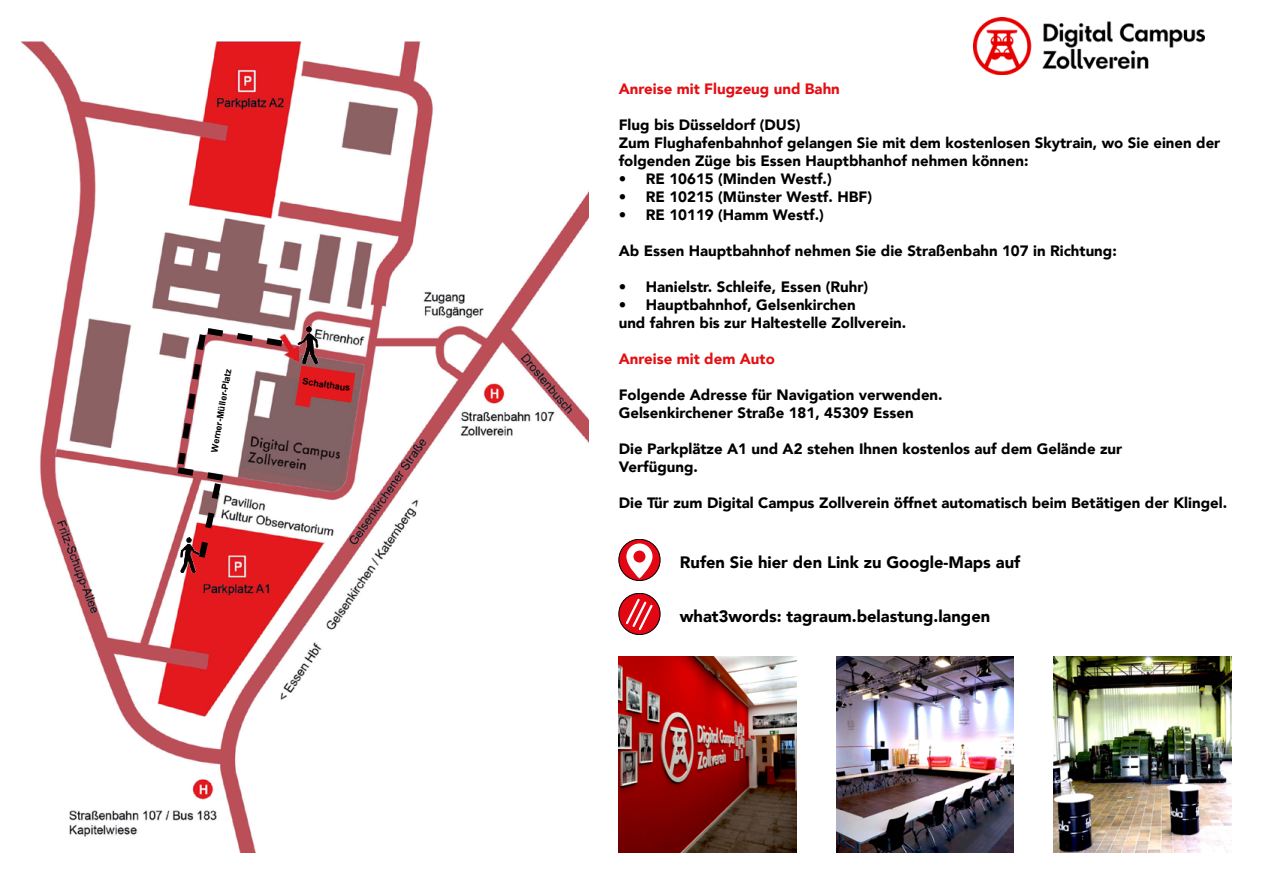
<style>
.page{position:relative;width:1263px;height:893px;background:#fff}
.page>*{position:absolute;margin:0;border:0;box-sizing:border-box;transform-origin:0 0}
.t1{font:900 16.5px "Avenir";color:#000}
.t2{font:900 15px/18px "Avenir";color:#000}
.t3{font:900 15px "Avenir";color:#e30f13}
.t4{font:700 9px "Arial";color:#000}
</style>
<div class="page">
<img style="left:21px;top:41px;width:568px;height:812px">
<img style="left:172px;top:564px;width:36px;height:8px">
<img style="left:289px;top:327px;width:38px;height:37px">
<svg style="left:295px;top:366px;width:60px;height:41px;background:#c92d31"></svg>
<svg style="left:171px;top:322px;width:118px;height:242px"></svg>
<img style="left:973px;top:17px;width:232px;height:58px">
<img style="left:619px;top:657px;width:177px;height:196px">
<img style="left:836px;top:657px;width:178px;height:196px">
<img style="left:1053px;top:657px;width:178px;height:196px">
<svg style="left:619px;top:593px;width:41px;height:42px"></svg>
<div style="left:619px;top:593px;width:41px;height:42px;border:1px solid #000;border-radius:50%"></div>
<svg style="left:624px;top:597px;width:30px;height:35px"></svg>
<svg style="left:619px;top:539px;width:41px;height:42px"></svg>
<div style="left:619px;top:539px;width:41px;height:42px;border:1px solid #000;border-radius:50%"></div>
<svg style="left:626px;top:543px;width:26px;height:35px"></svg>
<p class="t4" style="left:208px;top:451px;width:86px;rotate:-80deg">Werner-Müller-Platz</p>
<p class="t4" style="left:303px;top:375px;width:50px;rotate:8deg">Schalthaus</p>
<p class="t3" style="left:619px;top:76px;width:223px">Anreise mit Flugzeug und Bahn</p>
<p class="t2" style="left:619px;top:115px;width:603px">Flug bis Düsseldorf (DUS)<br>Zum Flughafenbahnhof gelangen Sie mit dem kostenlosen Skytrain, wo Sie einen der folgenden Züge bis Essen Hauptbhanhof nehmen können:</p>
<p class="t2" style="left:619px;top:169px;width:215px">• RE 10615 (Minden Westf.)</p>
<p class="t2" style="left:619px;top:187px;width:255px">• RE 10215 (Münster Westf. HBF)</p>
<p class="t2" style="left:619px;top:205px;width:207px">• RE 10119 (Hamm Westf.)</p>
<p class="t2" style="left:619px;top:241px;width:500px">Ab Essen Hauptbahnhof nehmen Sie die Straßenbahn 107 in Richtung:</p>
<p class="t2" style="left:619px;top:277px;width:251px">• Hanielstr. Schleife, Essen (Ruhr)</p>
<p class="t2" style="left:619px;top:295px;width:289px">• Hauptbahnhof, Gelsenkirchen<br>und fahren bis zur Haltestelle Zollverein.</p>
<p class="t3" style="left:619px;top:346px;width:158px">Anreise mit dem Auto</p>
<p class="t2" style="left:619px;top:385px;width:325px">Folgende Adresse für Navigation verwenden.<br>Gelsenkirchener Straße 181, 45309 Essen</p>
<p class="t2" style="left:619px;top:439px;width:505px">Die Parkplätze A1 und A2 stehen Ihnen kostenlos auf dem Gelände zur<br>Verfügung.</p>
<p class="t2" style="left:619px;top:493px;width:610px">Die Tür zum Digital Campus Zollverein öffnet automatisch beim Betätigen der Klingel.</p>
<p class="t1" style="left:680px;top:548px;width:342px">Rufen Sie hier den Link zu Google-Maps auf</p>
<p class="t1" style="left:680px;top:602px;width:312px">what3words: tagraum.belastung.langen</p>
</div>
